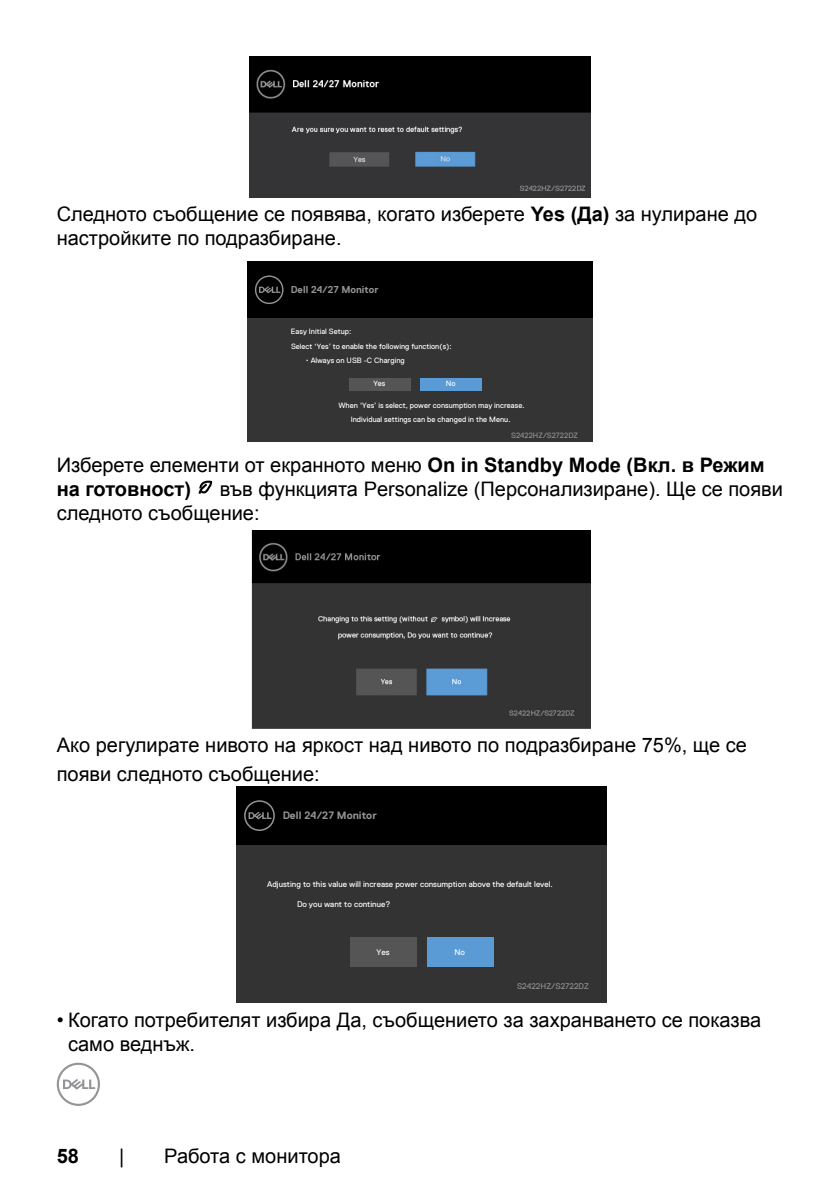
<style>
.page{position:relative;width:840px;height:1191px;background:#fff}
.page>*{position:absolute;margin:0;border:0;box-sizing:border-box;transform-origin:0 0}
.t1{font:20px/24px "Arial";color:#000}
.t2{font:700 20px/24px "Arial";color:#000}
.t3{font:700 10.8px "Dell Replica";color:#939393}
.t4{font:700 10px "Dell Replica";color:#939393}
.t5{font:8.2px "Dell Replica";color:#fff}
.t6{font:8.2px "Dell Replica";color:#939393}
.t7{font:7.6px/14.8px "Dell Replica";color:#fff}
.t8{font:7.6px "Dell Replica";color:#939393}
.s1{font-weight:700}
.s2{font-size:7.4px}
.s3{font-weight:400}
</style>
<div class="page">
<svg style="left:57px;top:1062px;width:43px;height:44px"></svg>
<img style="left:249px;top:57px;width:341px;height:140px">
<div style="left:247px;top:261px;width:345px;height:57px;background:#000"></div>
<svg style="left:255px;top:275px;width:28px;height:29px"></svg>
<div style="left:247px;top:318px;width:345px;height:124px;background:#343435"></div>
<div style="left:348px;top:378px;width:62px;height:12px;background:#555"></div>
<div style="left:420px;top:378px;width:61px;height:12px;background:#5b9bd5"></div>
<svg style="left:198px;top:480px;width:15px;height:14px"></svg>
<img style="left:251px;top:530px;width:339px;height:198px">
<div style="left:236px;top:844px;width:370px;height:159px;background:#333"></div>
<div style="left:236px;top:786px;width:370px;height:58px;background:#000"></div>
<svg style="left:244px;top:800px;width:31px;height:31px"></svg>
<div style="left:426px;top:937px;width:67px;height:29px;background:#5b9bd5"></div>
<div style="left:350px;top:937px;width:66px;height:29px;background:#555"></div>
<p class="t1" style="left:57px;top:202px;width:701px">Следното съобщение се появява, когато изберете <span class="s1">Yes (Да)</span> за нулиране до настройките по подразбиране.</p>
<p class="t4" style="left:291px;top:284px;width:89px">Dell 24/27 Monitor</p>
<p class="t7" style="left:291px;top:324px;width:162px">Easy Initial Setup:<br>Select ‘Yes’ to enable the following function(s):</p>
<p class="t7" style="left:306px;top:353px;width:100px"><span class="s2">•</span> Always on USB -C Charging</p>
<p class="t7" style="left:373px;top:376px;width:13px">Yes</p>
<p class="t7" style="left:445px;top:376px;width:11px">No</p>
<p class="t7" style="left:338px;top:397px;width:187px;text-align:center">When ‘Yes’ is select, power consumption may increase.<br>Individual settings can be changed in the Menu.</p>
<p class="t2" style="left:57px;top:453px;width:709px"><span class="s3">Изберете елементи от екранното меню</span> On in Standby Mode (Вкл. в Режим на готовност)</p>
<p class="t8" style="left:511px;top:431px;width:68px">S2422HZ/S2722DZ</p>
<p class="t1" style="left:57px;top:477px;width:727px;text-indent:163px">във функцията Personalize (Персонализиране). Ще се появи следното съобщение:</p>
<p class="t1" style="left:57px;top:731px;width:691px;line-height:28.8px">Ако регулирате нивото на яркост над нивото по подразбиране 75%, ще се появи следното съобщение:</p>
<p class="t3" style="left:282px;top:809px;width:95px">Dell 24/27 Monitor</p>
<p class="t5" style="left:267px;top:879px;width:287px">Adjusting to this value will increase power consumption above the default level.</p>
<p class="t5" style="left:297px;top:899px;width:95px">Do you want to continue?</p>
<p class="t5" style="left:376px;top:947px;width:14px">Yes</p>
<p class="t5" style="left:454px;top:947px;width:12px">No</p>
<p class="t6" style="left:517px;top:981px;width:73px">S2422HZ/S2722DZ</p>
<p class="t1" style="left:68px;top:1008px;width:694px;text-indent:-11px">• Когато потребителят избира Да, съобщението за захранването се показва само веднъж.</p>
<p class="t2" style="left:57px;top:1144px;width:24px">58</p>
<p class="t1" style="left:119px;top:1143px;width:7px">|</p>
<p class="t1" style="left:164px;top:1143px;width:178px">Работа с монитора</p>
</div>
